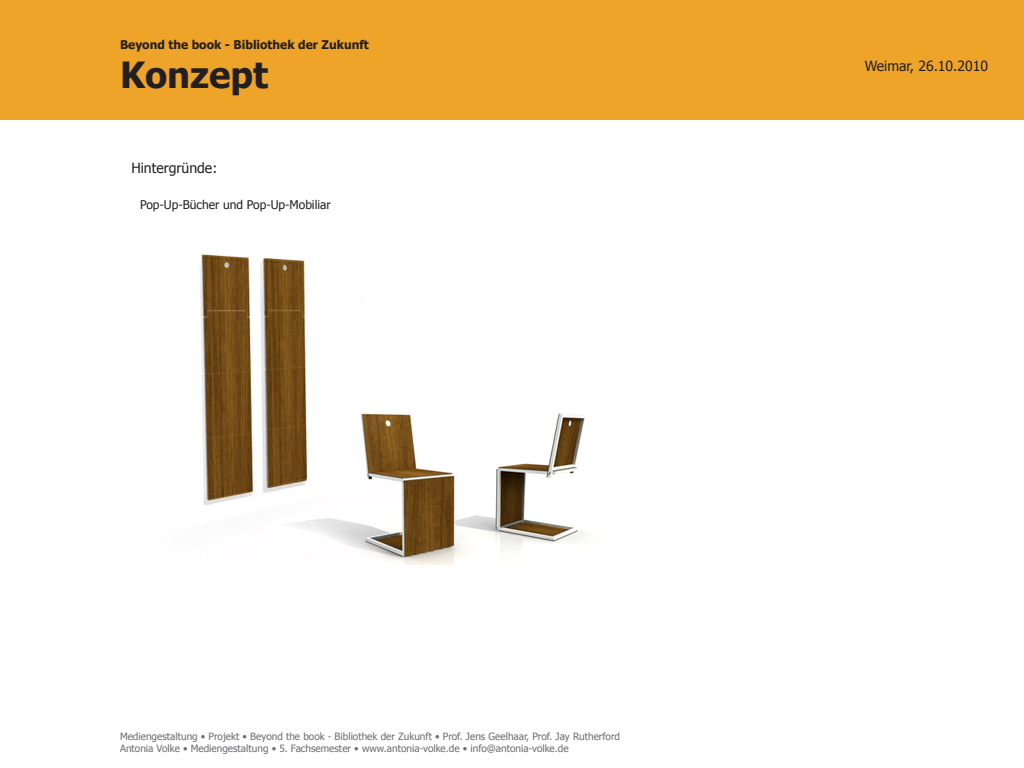
<style>
.page{position:relative;width:1024px;height:768px;background:#fff}
.page>*{position:absolute;margin:0;border:0;box-sizing:border-box;transform-origin:0 0}
.t1{font:700 36px "Tahoma";color:#231f20}
.t2{font:14px "Tahoma";color:#231f20}
.t3{font:700 12px "Tahoma";color:#231f20}
.t4{font:12px "Tahoma";color:#231f20}
.t5{font:10px/12px "Tahoma";color:#6c6d70}
</style>
<div class="page">
<div style="left:0;top:0;width:1024px;height:120px;background:#eda429"></div>
<img style="left:200px;top:254px;width:385px;height:311px">
<p class="t3" style="left:120px;top:37px;width:250px">Beyond the book - Bibliothek der Zukunft</p>
<h1 class="t1" style="left:120px;top:52px;width:150px">Konzept</h1>
<h2 class="t2" style="left:131px;top:159px;width:87px">Hintergründe:</h2>
<p class="t4" style="left:140px;top:197px;width:192px">Pop-Up-Bücher und Pop-Up-Mobiliar</p>
<p class="t5" style="left:120px;top:730px;width:502px">Mediengestaltung • Projekt • Beyond the book - Bibliothek der Zukunft • Prof. Jens Geelhaar, Prof. Jay Rutherford<br>Antonia Volke • Mediengestaltung • 5. Fachsemester • www.antonia-volke.de • info@antonia-volke.de</p>
<h2 class="t2" style="left:865px;top:57px;width:125px">Weimar, 26.10.2010</h2>
</div>
